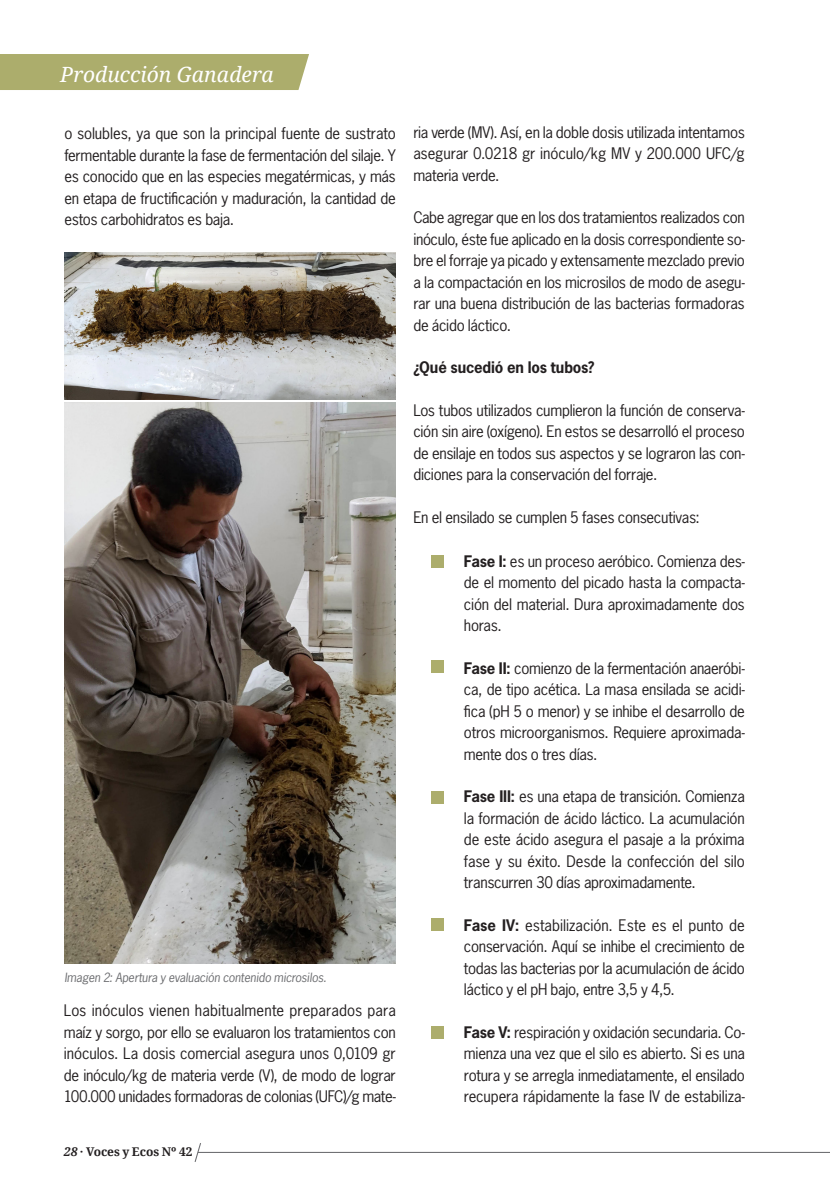
<style>
.page{position:relative;width:830px;height:1191px;background:#fff}
.page>*{position:absolute;margin:0;border:0;box-sizing:border-box;transform-origin:0 0}
.t1{font:italic 21px "Droid Serif";color:#fff}
.texto{font:15px/21.5px "News Gothic Std";letter-spacing:-.02em;color:#231f20;text-align:justify}
.texto-2{font:700 15px "News Gothic Std";letter-spacing:-.01em;color:#231f20}
.texto-3{font:italic 12px "News Gothic Std";letter-spacing:-.01em;color:#6c6d70}
.t2{font:700 12px "Droid Serif";letter-spacing:-.005em;color:#231f20}
.s1{font-style:italic}
.s2{font-weight:700}
</style>
<div class="page">
<hr style="left:198px;top:1151px;width:631px;height:2px;background:#6c6d70">
<svg style="left:194px;top:1143px;width:8px;height:19px"></svg>
<div style="left:0;top:54px;width:309px;height:36px;background:#acad6c"></div>
<img style="left:65px;top:252px;width:330px;height:147px">
<img style="left:64px;top:403px;width:331px;height:560px">
<div style="left:431px;top:555px;width:13px;height:12px;background:#acad6c"></div>
<div style="left:431px;top:660px;width:13px;height:12px;background:#acad6c"></div>
<div style="left:431px;top:791px;width:13px;height:13px;background:#acad6c"></div>
<div style="left:431px;top:918px;width:13px;height:13px;background:#acad6c"></div>
<div style="left:431px;top:1026px;width:13px;height:13px;background:#acad6c"></div>
<p class="t1" style="left:60px;top:62px;width:215px">Producción Ganadera</p>
<p class="texto" style="left:64px;top:123px;width:333px">o solubles, ya que son la principal fuente de sustrato fermentable durante la fase de fermentación del silaje. Y es conocido que en las especies megatérmicas, y más en etapa de fructificación y maduración, la cantidad de estos carbohidratos es baja.</p>
<p class="texto" style="left:413px;top:121px;width:333px">ria verde (MV). Así, en la doble dosis utilizada intentamos asegurar 0.0218 gr inóculo/kg MV y 200.000 UFC/g materia verde.</p>
<p class="texto" style="left:413px;top:207px;width:333px">Cabe agregar que en los dos tratamientos realizados con inóculo, éste fue aplicado en la dosis correspondiente so&shy;bre el forraje ya picado y extensamente mezclado previo a la compactación en los microsilos de modo de asegu&shy;rar una buena distribución de las bacterias formadoras de ácido láctico.</p>
<p class="texto-2" style="left:413px;top:357px;width:182px">¿Qué sucedió en los tubos?</p>
<p class="texto" style="left:413px;top:399px;width:333px">Los tubos utilizados cumplieron la función de conserva&shy;ción sin aire (oxígeno). En estos se desarrolló el proceso de ensilaje en todos sus aspectos y se lograron las con&shy;diciones para la conservación del forraje.</p>
<p class="texto" style="left:413px;top:506px;width:288px">En el ensilado se cumplen 5 fases consecutivas:</p>
<p class="texto-3" style="left:64px;top:969px;width:264px">Imagen 2: Apertura y evaluación contenido microsilos.</p>
<p class="texto" style="left:64px;top:999px;width:333px">Los inóculos vienen habitualmente preparados para maíz y sorgo, por ello se evaluaron los tratamientos con inóculos. La dosis comercial asegura unos 0,0109 gr de inóculo/kg de materia verde (V), de modo de lograr 100.000 unidades formadoras de colonias (UFC)/g mate-</p>
<p class="t2" style="left:64px;top:1145px;width:130px"><span class="s1">28</span> · Voces y Ecos Nº 42</p>
<p class="texto" style="left:463px;top:550px;width:282px"><span class="s2">Fase I:</span> es un proceso aeróbico. Comienza des&shy;de el momento del picado hasta la compacta&shy;ción del material. Dura aproximadamente dos horas.</p>
<p class="texto" style="left:463px;top:657px;width:282px"><span class="s2">Fase II:</span> comienzo de la fermentación anaeróbi&shy;ca, de tipo acética. La masa ensilada se acidi&shy;fica (pH 5 o menor) y se inhibe el desarrollo de otros microorganismos. Requiere aproximada&shy;mente dos o tres días.</p>
<p class="texto" style="left:463px;top:786px;width:282px"><span class="s2">Fase III:</span> es una etapa de transición. Comienza la formación de ácido láctico. La acumulación de este ácido asegura el pasaje a la próxima fase y su éxito. Desde la confección del silo transcurren 30 días aproximadamente.</p>
<p class="texto" style="left:463px;top:914px;width:282px"><span class="s2">Fase IV:</span> estabilización. Este es el punto de conservación. Aquí se inhibe el crecimiento de todas las bacterias por la acumulación de ácido láctico y el pH bajo, entre 3,5 y 4,5.</p>
<p class="texto" style="left:463px;top:1021px;width:282px"><span class="s2">Fase V:</span> respiración y oxidación secundaria. Co&shy;mienza una vez que el silo es abierto. Si es una rotura y se arregla inmediatamente, el ensilado recupera rápidamente la fase IV de estabiliza-</p>
</div>
